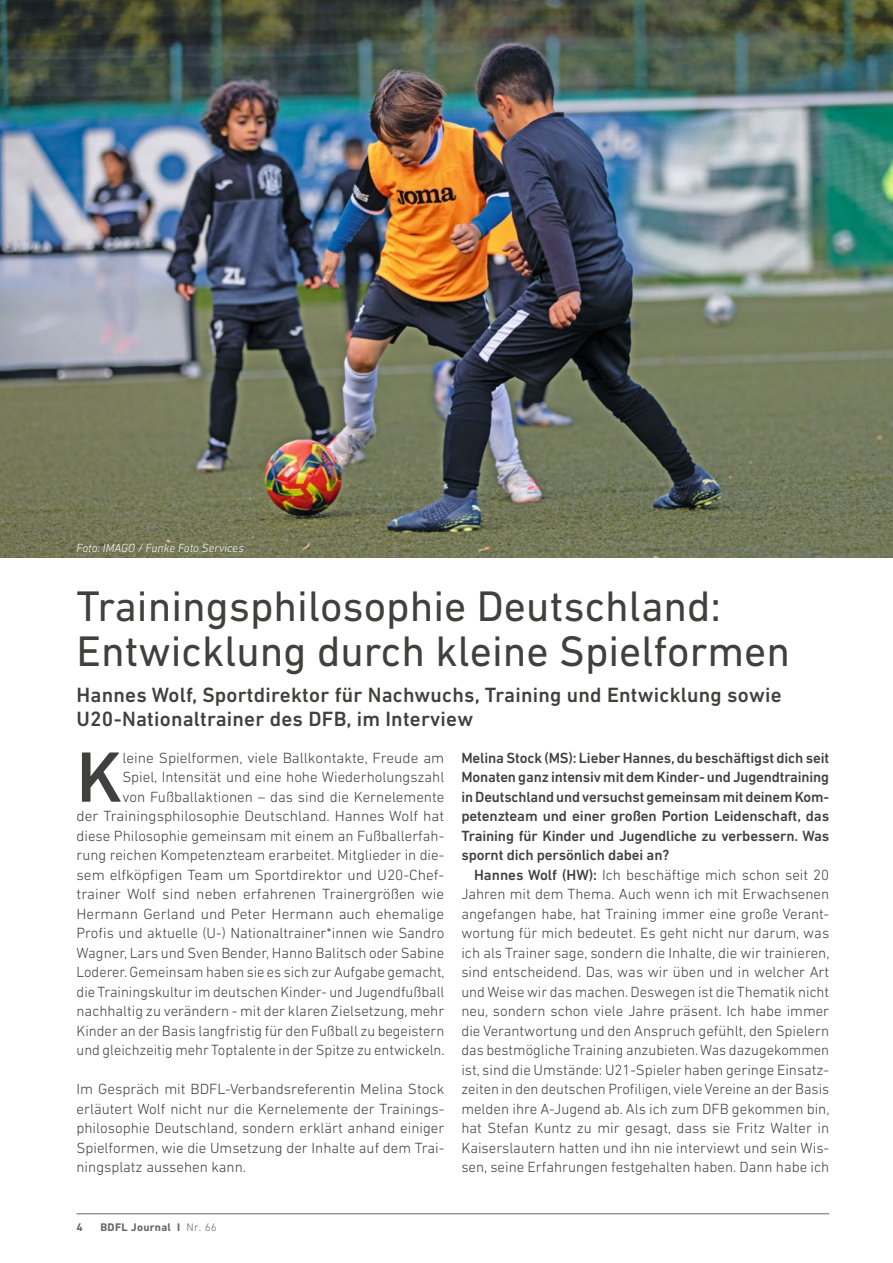
<style>
.page{position:relative;width:893px;height:1263px;background:#fff}
.page>*{position:absolute;margin:0;border:0;box-sizing:border-box;transform-origin:0 0}
.t1{font:500 72.3px "DIN Next LT Pro";color:#40403f}
.t2{font:43.5px/45px "DIN Next LT Pro";color:#40403f}
.t3{font:500 21px/24px "DIN Next LT Pro";letter-spacing:.01em;color:#40403f}
.t4{font:300 15px/19.5px "DIN Next LT Pro";color:#40403f;text-align:justify}
.t5{font:500 15px/19.5px "DIN Next LT Pro";letter-spacing:-.01em;color:#40403f;text-align:justify}
.t6{font:italic 300 12px "DIN Next LT Pro";color:#fff}
.t7{font:700 11.25px "DIN Next LT Pro";letter-spacing:.025em;color:#686867}
.s1{font-weight:500}
.s2{font-weight:300}
</style>
<div class="page">
<hr style="left:77px;top:1213px;width:752px;height:1px;background:#686867">
<img style="left:0;top:0;width:893px;height:557px">
<p class="t6" style="left:77px;top:542px;width:169px">Foto: IMAGO / Funke Foto Services</p>
<h2 class="t2" style="left:77px;top:587px;width:715px">Trainingsphilosophie Deutschland:<br>Entwicklung durch kleine Spielformen</h2>
<h3 class="t3" style="left:77px;top:683px;width:707px">Hannes Wolf, Sportdirektor für Nachwuchs, Training und Entwicklung sowie<br>U20-Nationaltrainer des DFB, im Interview</h3>
<p class="t4" style="left:77px;top:748px;width:370px;text-align:right">leine Spielformen, viele Ballkontakte, Freude am<br>Spiel, Intensität und eine hohe Wiederholungszahl<br>von Fußballaktionen – das sind die Kernelemente<br>der Trainingsphilosophie Deutschland. Hannes Wolf hat diese Philosophie gemeinsam mit einem an Fußballerfah&shy;rung reichen Kompetenzteam erarbeitet. Mitglieder in die&shy;sem elfköpfigen Team um Sportdirektor und U20-Chef&shy;trainer Wolf sind neben erfahrenen Trainergrößen wie Hermann Gerland und Peter Hermann auch ehemalige Profis und aktuelle (U-) Nationaltrainer*innen wie Sandro Wagner, Lars und Sven Bender, Hanno Balitsch oder Sabine Loderer. Gemeinsam haben sie es sich zur Aufgabe gemacht, die Trainingskultur im deutschen Kinder- und Jugendfußball nachhaltig zu verändern - mit der klaren Zielsetzung, mehr Kinder an der Basis langfristig für den Fußball zu begeistern und gleichzeitig mehr Toptalente in der Spitze zu entwickeln.</p>
<p class="t4" style="left:77px;top:1079px;width:369px">Im Gespräch mit BDFL-Verbandsreferentin Melina Stock erläutert Wolf nicht nur die Kernelemente der Trainings&shy;philosophie Deutschland, sondern erklärt anhand einiger Spielformen, wie die Umsetzung der Inhalte auf dem Trai&shy;ningsplatz aussehen kann.</p>
<h1 class="t1" style="left:77px;top:738px;width:47px">K</h1>
<p class="t5" style="left:461px;top:748px;width:369px">Melina Stock (MS): Lieber Hannes, du beschäftigst dich seit Monaten ganz intensiv mit dem Kinder- und Jugendtraining in Deutschland und versuchst gemeinsam mit deinem Kom&shy;petenzteam und einer großen Portion Leidenschaft, das Training für Kinder und Jugendliche zu verbessern. Was spornt dich persönlich dabei an?</p>
<p class="t4" style="left:461px;top:865px;width:370px;text-indent:13px"><span class="s1">Hannes Wolf (HW):</span> Ich beschäftige mich schon seit 20<br>Jahren mit dem Thema. Auch wenn ich mit Erwachsenen angefangen habe, hat Training immer eine große Verant&shy;wortung für mich bedeutet. Es geht nicht nur darum, was ich als Trainer sage, sondern die Inhalte, die wir trainieren, sind entscheidend. Das, was wir üben und in welcher Art und Weise wir das machen. Deswegen ist die Thematik nicht neu, sondern schon viele Jahre präsent. Ich habe immer die Verantwortung und den Anspruch gefühlt, den Spielern das bestmögliche Training anzubieten. Was dazugekommen ist, sind die Umstände: U21-Spieler haben geringe Einsatz&shy;zeiten in den deutschen Profiligen, viele Vereine an der Basis melden ihre A-Jugend ab. Als ich zum DFB gekommen bin, hat Stefan Kuntz zu mir gesagt, dass sie Fritz Walter in Kaiserslautern hatten und ihn nie interviewt und sein Wis&shy;sen, seine Erfahrungen festgehalten haben. Dann habe ich</p>
<p class="t7" style="left:77px;top:1220px;width:8px">4</p>
<p class="t7" style="left:101px;top:1220px;width:118px">BDFL Journal I <span class="s2">Nr. 66</span></p>
</div>
